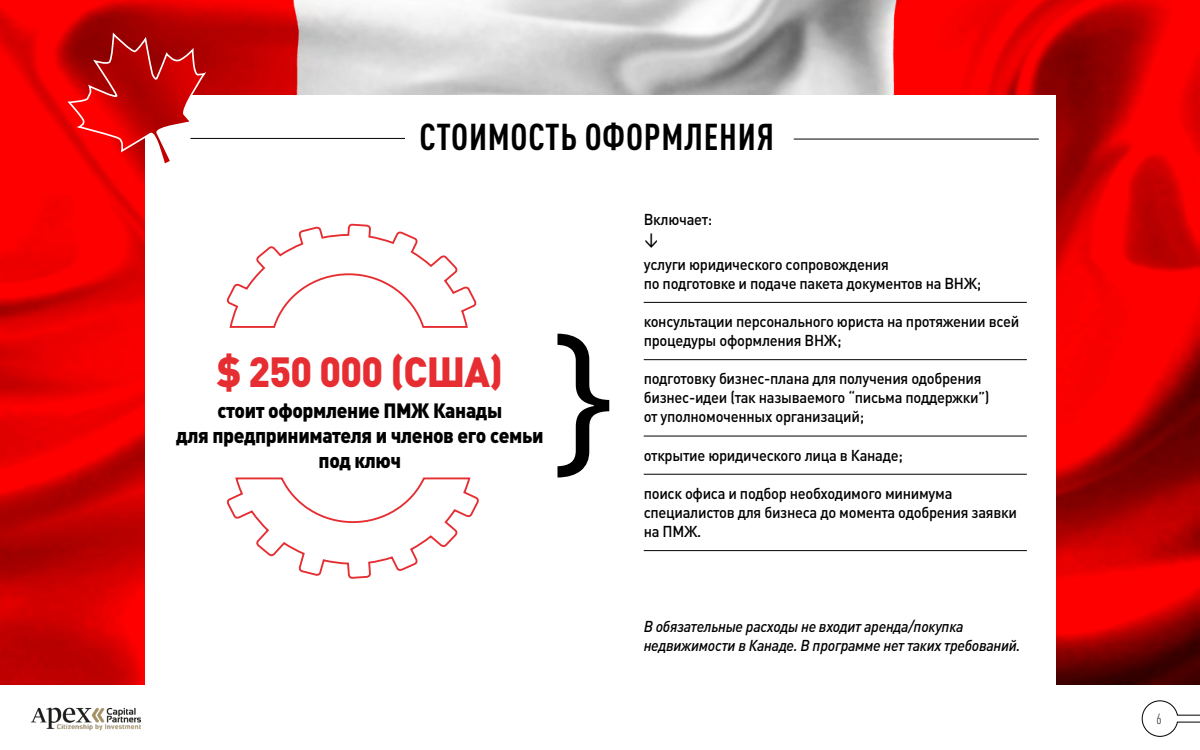
<style>
.page{position:relative;width:1200px;height:750px;background:#fff}
.page>*{position:absolute;margin:0;border:0;box-sizing:border-box;transform-origin:0 0}
.t1{font:900 41.69px "DIN Pro";letter-spacing:-.02em;color:#e62d31;scale:.94 1}
.t2{font:700 condensed 36.88px "DIN Pro";letter-spacing:.02em;color:#000}
.t3{font:900 20.5px/25.1px "DIN Pro";letter-spacing:-.02em;color:#000;text-align:center;scale:.94 1}
.t4{font:500 15.62px/19.1px "DIN Pro";letter-spacing:-.02em;color:#000;scale:.94 1}
.t5{font:italic 500 15.62px/19.1px "DIN Pro";letter-spacing:-.02em;color:#000;scale:.94 1}
.t6{font:300 condensed 14.69px "DIN Pro";color:#000}
</style>
<div class="page">
<img style="left:0;top:0;width:1200px;height:684px">
<img style="left:30px;top:707px;width:110px;height:24px">
<svg style="left:1142px;top:700px;width:58px;height:37px"></svg>
<div style="left:145px;top:95px;width:910px;height:602px;background:#fff"></div>
<svg style="left:68px;top:34px;width:138px;height:133px"></svg>
<hr style="left:794px;top:139px;width:245px;height:1px;background:#000">
<hr style="left:191px;top:138px;width:214px;height:1px;background:#000">
<hr style="left:644px;top:302px;width:383px;height:1px;background:#000">
<hr style="left:644px;top:359px;width:383px;height:1px;background:#000">
<hr style="left:644px;top:436px;width:383px;height:1px;background:#000">
<hr style="left:644px;top:474px;width:383px;height:1px;background:#000">
<hr style="left:644px;top:550px;width:383px;height:1px;background:#000">
<svg style="left:226px;top:477px;width:253px;height:102px"></svg>
<svg style="left:226px;top:223px;width:251px;height:105px"></svg>
<svg style="left:557px;top:334px;width:52px;height:144px"></svg>
<h2 class="t2" style="left:420px;top:109px;width:356px">СТОИМОСТЬ ОФОРМЛЕНИЯ</h2>
<h1 class="t1" style="left:217px;top:343px;width:306px">$ 250 000 (США)</h1>
<h3 class="t3" style="left:176px;top:397px;width:392px">стоит оформление ПМЖ Канады<br>для предпринимателя и членов его семьи под ключ</h3>
<p class="t4" style="left:644px;top:210px;width:75px">Включает: ↓</p>
<p class="t4" style="left:644px;top:254px;width:361px">услуги юридического сопровождения<br>по подготовке и подаче пакета документов на ВНЖ;</p>
<p class="t4" style="left:644px;top:311px;width:401px">консультации персонального юриста на протяжении всей процедуры оформления ВНЖ;</p>
<p class="t4" style="left:644px;top:368px;width:369px">подготовку бизнес-плана для получения одобрения бизнес-идеи (так называемого “письма поддержки”) от уполномоченных организаций;</p>
<p class="t4" style="left:644px;top:445px;width:277px">открытие юридического лица в Канаде;</p>
<p class="t4" style="left:644px;top:483px;width:399px">поиск офиса и подбор необходимого минимума специалистов для бизнеса до момента одобрения заявки на ПМЖ.</p>
<p class="t5" style="left:644px;top:616px;width:402px">В обязательные расходы не входит аренда/покупка недвижимости в Канаде. В программе нет таких требований.</p>
<p class="t6" style="left:1156px;top:708px;width:7px">6</p>
</div>
